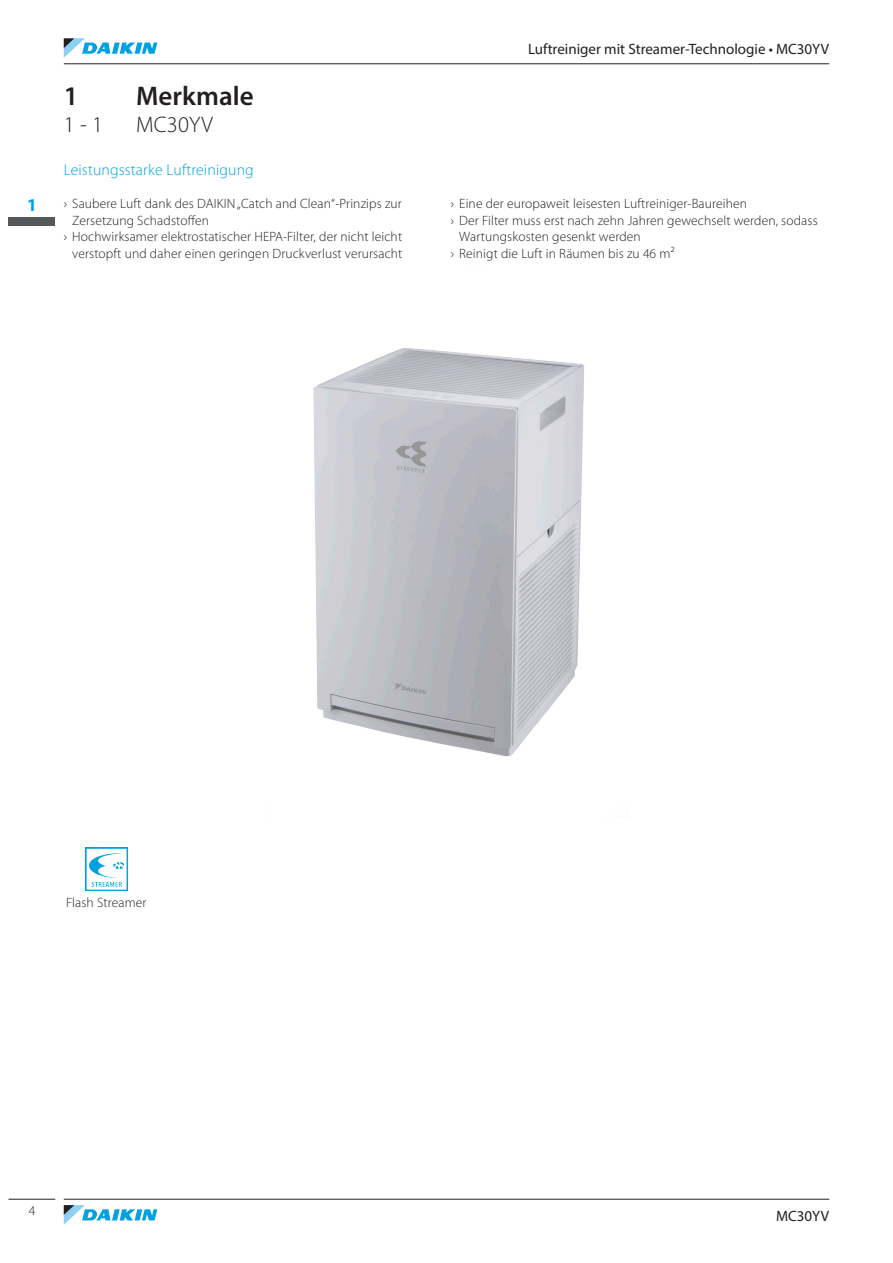
<style>
.page{position:relative;width:893px;height:1263px;background:#fff}
.page>*{position:absolute;margin:0;border:0;box-sizing:border-box;transform-origin:0 0}
.RH_Chapter_Title{font:600 27px "Myriad Pro";color:#231f20}
.t1{font:300 22.5px "Myriad Pro";letter-spacing:.01em;color:#231f20}
.RH_Chapter_Tab{font:700 18px "Myriad Pro";color:#00a1e3}
.t2{font:300 15.75px "Myriad Pro";letter-spacing:.01em;color:#00a1e3}
.Topline{font:15px "Myriad Pro";color:#231f20}
.pictos{font:300 13.5px "Myriad Pro";letter-spacing:.01em;color:#231f20}
.paging{font:300 13.5px "Myriad Pro";color:#231f20}
</style>
<div class="page">
<img style="left:313px;top:347px;width:271px;height:410px">
<img style="left:85px;top:848px;width:43px;height:42px">
<div style="left:9px;top:217px;width:46px;height:8px;background:#57585a"></div>
<hr style="left:9px;top:1199px;width:46px;height:1px;background:#231f20">
<hr style="left:64px;top:63px;width:765px;height:1px;background:#231f20">
<hr style="left:64px;top:1199px;width:765px;height:1px;background:#231f20">
<svg style="left:64px;top:38px;width:93px;height:20px"></svg>
<svg style="left:64px;top:1205px;width:93px;height:19px"></svg>
<p class="RH_Chapter_Tab" style="left:28px;top:193px;width:8px">1</p>
<p class="RH_Chapter_Title" style="left:64px;top:79px;width:16px">1</p>
<p class="RH_Chapter_Title" style="left:136px;top:79px;width:119px">Merkmale</p>
<h2 class="t1" style="left:64px;top:111px;width:41px">1 - 1</h2>
<h2 class="t1" style="left:136px;top:111px;width:78px">MC30YV</h2>
<p class="t2" style="left:64px;top:160px;width:192px">Leistungsstarke Luftreinigung</p>
<p class="pictos" style="left:64px;top:195px;width:340px">› Saubere Luft dank des DAIKIN „Catch and Clean“-Prinzips zur</p>
<p class="pictos" style="left:72px;top:212px;width:138px">Zersetzung Schadstoffen</p>
<p class="pictos" style="left:64px;top:228px;width:340px">› Hochwirksamer elektrostatischer HEPA-Filter, der nicht leicht</p>
<p class="pictos" style="left:72px;top:245px;width:332px">verstopft und daher einen geringen Druckverlust verursacht</p>
<p class="Topline" style="left:528px;top:39px;width:303px">Luftreiniger mit Streamer-Technologie • MC30YV</p>
<p class="pictos" style="left:451px;top:195px;width:298px">› Eine der europaweit leisesten Luftreiniger-Baureihen</p>
<p class="pictos" style="left:451px;top:212px;width:368px">› Der Filter muss erst nach zehn Jahren gewechselt werden, sodass</p>
<p class="pictos" style="left:459px;top:228px;width:183px">Wartungskosten gesenkt werden</p>
<p class="pictos" style="left:451px;top:245px;width:225px">› Reinigt die Luft in Räumen bis zu 46 m²</p>
<p class="pictos" style="left:66px;top:894px;width:82px">Flash Streamer</p>
<p class="paging" style="left:29px;top:1202px;width:8px">4</p>
<p class="Topline" style="left:776px;top:1206px;width:55px">MC30YV</p>
</div>
